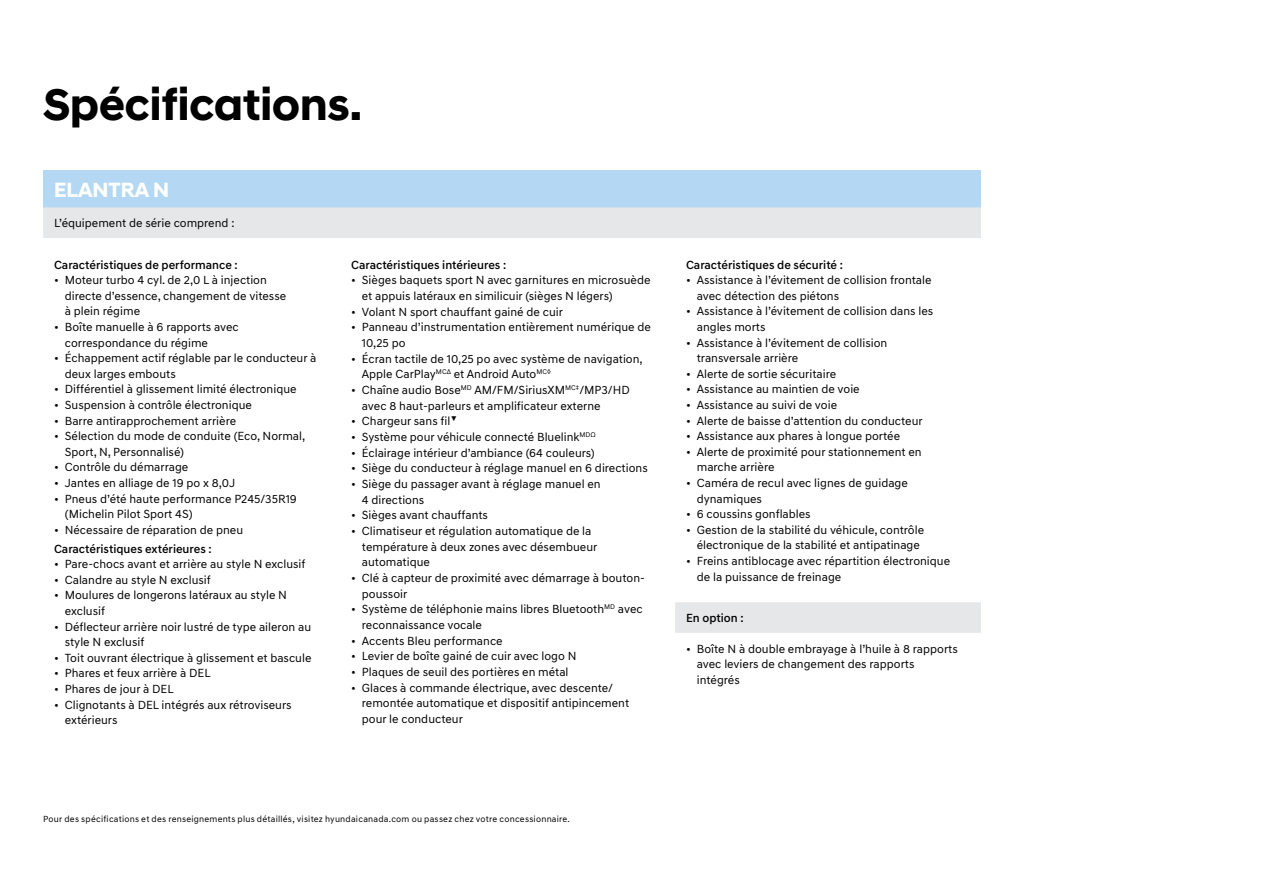
<style>
.page{position:relative;width:1264px;height:891px;background:#fff}
.page>*{position:absolute;margin:0;border:0;box-sizing:border-box;transform-origin:0 0}
.t1{font:700 45px "Hyundai Sans Head";color:#000}
.t2{font:700 21px "Hyundai Sans Head";color:#fff}
.t3{font:12px/15.6px "Hyundai Sans Text";color:#000}
.t4{font:500 12px "Hyundai Sans Text";color:#000}
.t5{font:9px "Hyundai Sans Text";letter-spacing:.025em;color:#000}
</style>
<div class="page">
<div style="left:43px;top:170px;width:938px;height:37px;background:#b4d8f3"></div>
<svg style="left:43px;top:207px;width:938px;height:426px"></svg>
<h1 class="t1" style="left:43px;top:78px;width:320px">Spécifications.</h1>
<h2 class="t2" style="left:54px;top:177px;width:117px">ELANTRA N</h2>
<p class="t3" style="left:54px;top:215px;width:182px">L’équipement de série comprend :</p>
<p class="t4" style="left:54px;top:257px;width:185px">Caractéristiques de performance :</p>
<p class="t3" style="left:65px;top:272px;width:223px;text-indent:-11px">• Moteur turbo 4 cyl. de 2,0 L à injection directe d’essence, changement de vitesse à plein régime</p>
<p class="t3" style="left:65px;top:319px;width:175px;text-indent:-11px">• Boîte manuelle à 6 rapports avec correspondance du régime</p>
<p class="t3" style="left:65px;top:350px;width:253px;text-indent:-11px">• Échappement actif réglable par le conducteur à deux larges embouts</p>
<p class="t3" style="left:54px;top:382px;width:244px">• Différentiel à glissement limité électronique</p>
<p class="t3" style="left:54px;top:397px;width:199px">• Suspension à contrôle électronique</p>
<p class="t3" style="left:54px;top:413px;width:184px">• Barre antirapprochement arrière</p>
<p class="t3" style="left:65px;top:428px;width:242px;text-indent:-11px">• Sélection du mode de conduite (Eco, Normal,<br>Sport, N, Personnalisé)</p>
<p class="t3" style="left:54px;top:460px;width:136px">• Contrôle du démarrage</p>
<p class="t3" style="left:54px;top:475px;width:183px">• Jantes en alliage de 19 po x 8,0J</p>
<p class="t3" style="left:65px;top:491px;width:234px;text-indent:-11px">• Pneus d’été haute performance P245/35R19 (Michelin Pilot Sport 4S)</p>
<p class="t3" style="left:54px;top:522px;width:191px">• Nécessaire de réparation de pneu</p>
<p class="t4" style="left:54px;top:541px;width:159px">Caractéristiques extérieures :</p>
<p class="t3" style="left:54px;top:556px;width:253px">• Pare-chocs avant et arrière au style N exclusif</p>
<p class="t3" style="left:54px;top:572px;width:158px">• Calandre au style N exclusif</p>
<p class="t3" style="left:65px;top:588px;width:224px;text-indent:-11px">• Moulures de longerons latéraux au style N exclusif</p>
<p class="t3" style="left:65px;top:619px;width:248px;text-indent:-11px">• Déflecteur arrière noir lustré de type aileron au style N exclusif</p>
<p class="t3" style="left:54px;top:650px;width:259px">• Toit ouvrant électrique à glissement et bascule</p>
<p class="t3" style="left:54px;top:666px;width:158px">• Phares et feux arrière à DEL</p>
<p class="t3" style="left:54px;top:681px;width:121px">• Phares de jour à DEL</p>
<p class="t3" style="left:65px;top:697px;width:228px;text-indent:-11px">• Clignotants à DEL intégrés aux rétroviseurs extérieurs</p>
<p class="t4" style="left:351px;top:257px;width:157px">Caractéristiques intérieures :</p>
<p class="t3" style="left:362px;top:272px;width:290px;text-indent:-11px">• Sièges baquets sport N avec garnitures en microsuède et appuis latéraux en similicuir (sièges N légers)</p>
<p class="t3" style="left:351px;top:304px;width:213px">• Volant N sport chauffant gainé de cuir</p>
<p class="t3" style="left:362px;top:319px;width:290px;text-indent:-11px">• Panneau d’instrumentation entièrement numérique de<br>10,25 po</p>
<p class="t3" style="left:362px;top:351px;width:282px;text-indent:-11px">• Écran tactile de 10,25 po avec système de navigation,<br>Apple CarPlay<sup>MCΔ</sup> et Android Auto<sup>MC◊</sup></p>
<p class="t3" style="left:362px;top:382px;width:269px;text-indent:-11px">• Chaîne audio Bose<sup>MD</sup> AM/FM/SiriusXM<sup>MC‡</sup>/MP3/HD avec 8 haut-parleurs et amplificateur externe</p>
<p class="t3" style="left:351px;top:413px;width:108px">• Chargeur sans fil<sup>▼</sup></p>
<p class="t3" style="left:351px;top:429px;width:246px">• Système pour véhicule connecté Bluelink<sup>MDΩ</sup></p>
<p class="t3" style="left:351px;top:445px;width:245px">• Éclairage intérieur d’ambiance (64 couleurs)</p>
<p class="t3" style="left:351px;top:461px;width:298px">• Siège du conducteur à réglage manuel en 6 directions</p>
<p class="t3" style="left:362px;top:476px;width:240px;text-indent:-11px">• Siège du passager avant à réglage manuel en<br>4 directions</p>
<p class="t3" style="left:351px;top:508px;width:138px">• Sièges avant chauffants</p>
<p class="t3" style="left:362px;top:523px;width:237px;text-indent:-11px">• Climatiseur et régulation automatique de la température à deux zones avec désembueur automatique</p>
<p class="t3" style="left:362px;top:570px;width:284px;text-indent:-11px">• Clé à capteur de proximité avec démarrage à bouton&shy;poussoir</p>
<p class="t3" style="left:362px;top:601px;width:282px;text-indent:-11px">• Système de téléphonie mains libres Bluetooth<sup>MD</sup> avec reconnaissance vocale</p>
<p class="t3" style="left:351px;top:633px;width:153px">• Accents Bleu performance</p>
<p class="t3" style="left:351px;top:648px;width:227px">• Levier de boîte gainé de cuir avec logo N</p>
<p class="t3" style="left:351px;top:664px;width:219px">• Plaques de seuil des portières en métal</p>
<p class="t3" style="left:362px;top:680px;width:269px;text-indent:-11px">• Glaces à commande électrique, avec descente/ remontée automatique et dispositif antipincement pour le conducteur</p>
<p class="t5" style="left:43px;top:814px;width:528px">Pour des spécifications et des renseignements plus détaillés, visitez hyundaicanada.com ou passez chez votre concessionnaire.</p>
<p class="t4" style="left:686px;top:257px;width:159px">Caractéristiques de sécurité :</p>
<p class="t3" style="left:697px;top:272px;width:236px;text-indent:-11px">• Assistance à l’évitement de collision frontale avec détection des piétons</p>
<p class="t3" style="left:697px;top:304px;width:238px;text-indent:-11px">• Assistance à l’évitement de collision dans les angles morts</p>
<p class="t3" style="left:697px;top:335px;width:192px;text-indent:-11px">• Assistance à l’évitement de collision transversale arrière</p>
<p class="t3" style="left:686px;top:366px;width:152px">• Alerte de sortie sécuritaire</p>
<p class="t3" style="left:686px;top:382px;width:175px">• Assistance au maintien de voie</p>
<p class="t3" style="left:686px;top:397px;width:153px">• Assistance au suivi de voie</p>
<p class="t3" style="left:686px;top:413px;width:238px">• Alerte de baisse d’attention du conducteur</p>
<p class="t3" style="left:686px;top:428px;width:216px">• Assistance aux phares à longue portée</p>
<p class="t3" style="left:697px;top:444px;width:226px;text-indent:-11px">• Alerte de proximité pour stationnement en marche arrière</p>
<p class="t3" style="left:697px;top:475px;width:213px;text-indent:-11px">• Caméra de recul avec lignes de guidage dynamiques</p>
<p class="t3" style="left:686px;top:506px;width:126px">• 6 coussins gonflables</p>
<p class="t3" style="left:686px;top:522px;width:240px;text-align:center">• Gestion de la stabilité du véhicule, contrôle électronique de la stabilité et antipatinage</p>
<p class="t3" style="left:697px;top:553px;width:255px;text-indent:-11px">• Freins antiblocage avec répartition électronique de la puissance de freinage</p>
<p class="t4" style="left:686px;top:611px;width:59px">En option :</p>
<p class="t3" style="left:697px;top:641px;width:262px;text-indent:-11px">• Boîte N à double embrayage à l’huile à 8 rapports avec leviers de changement des rapports intégrés</p>
</div>
